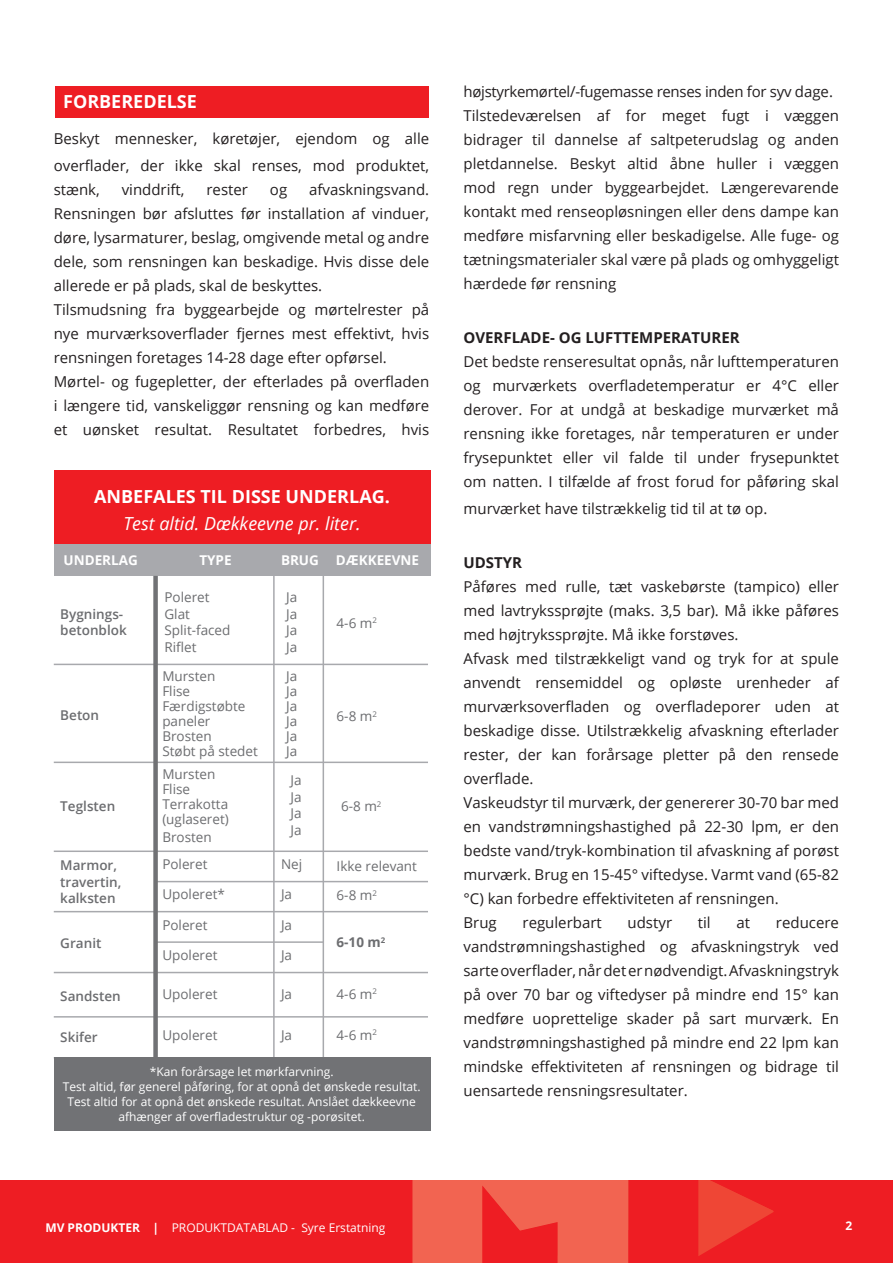
<style>
.page{position:relative;width:893px;height:1263px;background:#fff}
.page>*{position:absolute;margin:0;border:0;box-sizing:border-box;transform-origin:0 0}
.Underoverskrift{font:700 18px "Open Sans";color:#fff}
.Underoverskrift-2{font:italic 18px "Open Sans";color:#fff}
.Brød{font:15px/24px "Open Sans";color:#231f20;text-align:justify}
.Brød-2{font:15px "Open Sans";letter-spacing:-.02em;color:#231f20}
.Brød-3{font:700 15px "Open Sans";color:#231f20}
.Brød-4{font:13.5px/15px "Open Sans";color:#6c6d70}
.Brød-5{font:600 13.5px/16.5px "Open Sans";color:#6c6d70}
.Underoverskrift-3{font:700 13.5px "Open Sans";color:#fff}
.Brød-6{font:700 13.5px "Open Sans";color:#6c6d70}
.Underoverskrift-4{font:12px/15px "Open Sans";color:#fff;text-align:center}
.t1{font:700 12px "Open Sans";color:#fff}
.s1{font-weight:700}
</style>
<div class="page">
<div style="left:0;top:1179px;width:893px;height:84px;background:#ee1d23"></div>
<svg style="left:412px;top:1180px;width:216px;height:83px;fill:#f26451"></svg>
<svg style="left:628px;top:1180px;width:146px;height:83px"></svg>
<div style="left:0;top:693px;width:893px;height:487px;background:#fff"></div>
<div style="left:55px;top:86px;width:373px;height:32px;background:#ee1d23"></div>
<div style="left:54px;top:544px;width:376px;height:32px;background:#a8a9ad"></div>
<hr style="left:54px;top:664px;width:374px;height:1px;background:#a8a9ad">
<hr style="left:54px;top:761px;width:374px;height:2px;background:#a8a9ad">
<hr style="left:156px;top:881px;width:272px;height:1px;background:#a8a9ad">
<hr style="left:156px;top:941px;width:167px;height:2px;background:#a8a9ad">
<hr style="left:54px;top:850px;width:374px;height:2px;background:#a8a9ad">
<hr style="left:54px;top:911px;width:374px;height:1px;background:#a8a9ad">
<hr style="left:54px;top:972px;width:374px;height:1px;background:#a8a9ad">
<hr style="left:54px;top:1016px;width:374px;height:1px;background:#a8a9ad">
<hr style="left:273px;top:576px;width:2px;height:526px;background:#a8a9ad">
<hr style="left:323px;top:576px;width:1px;height:526px;background:#a8a9ad">
<div style="left:153px;top:576px;width:5px;height:545px;background:#717275"></div>
<div style="left:54px;top:470px;width:376px;height:74px;background:#ee1d23"></div>
<div style="left:54px;top:1057px;width:376px;height:73px;background:#717275"></div>
<p class="Underoverskrift" style="left:63px;top:88px;width:135px">FORBEREDELSE</p>
<p class="Brød" style="left:54px;top:124px;width:377px;line-height:27px">Beskyt mennesker, køretøjer, ejendom og alle overflader, der ikke skal renses, mod produktet,</p>
<p class="Brød" style="left:54px;top:177px;width:48px">stænk,</p>
<p class="Brød" style="left:122px;top:177px;width:64px">vinddrift,</p>
<p class="Brød" style="left:207px;top:177px;width:43px">rester</p>
<p class="Brød" style="left:270px;top:177px;width:19px">og</p>
<p class="Brød" style="left:54px;top:177px;width:377px;text-indent:255px">afvaskningsvand.<br>Rensningen bør afsluttes før installation af vinduer, døre, lysarmaturer, beslag, omgivende metal og andre dele, som rensningen kan beskadige. Hvis disse dele allerede er på plads, skal de beskyttes.</p>
<p class="Brød" style="left:54px;top:297px;width:377px">Tilsmudsning fra byggearbejde og mørtelrester på nye murværksoverflader fjernes mest effektivt, hvis rensningen foretages 14-28 dage efter opførsel.</p>
<p class="Brød" style="left:54px;top:369px;width:377px">Mørtel- og fugepletter, der efterlades på overfladen i længere tid, vanskeliggør rensning og kan medføre et uønsket resultat. Resultatet forbedres, hvis</p>
<p class="Underoverskrift" style="left:94px;top:483px;width:297px">ANBEFALES TIL DISSE UNDERLAG.</p>
<p class="Underoverskrift-2" style="left:123px;top:511px;width:239px">Test altid. Dækkeevne pr. liter.</p>
<p class="Underoverskrift-3" style="left:64px;top:550px;width:76px">UNDERLAG</p>
<p class="Underoverskrift-3" style="left:199px;top:550px;width:34px">TYPE</p>
<p class="Underoverskrift-3" style="left:281px;top:550px;width:39px">BRUG</p>
<p class="Underoverskrift-3" style="left:336px;top:550px;width:85px">DÆKKEEVNE</p>
<p class="Brød-5" style="left:60px;top:605px;width:68px">Bygnings&shy;betonblok</p>
<p class="Brød-5" style="left:60px;top:706px;width:40px">Beton</p>
<p class="Brød-5" style="left:60px;top:797px;width:56px">Teglsten</p>
<p class="Brød-5" style="left:60px;top:857px;width:58px">Marmor,</p>
<p class="Brød-5" style="left:60px;top:873px;width:63px">travertin, kalksten</p>
<p class="Brød-5" style="left:60px;top:935px;width:43px">Granit</p>
<p class="Brød-5" style="left:60px;top:987px;width:62px">Sandsten</p>
<p class="Brød-5" style="left:60px;top:1028px;width:39px">Skifer</p>
<p class="Brød-4" style="left:164px;top:589px;width:47px">Poleret</p>
<p class="Brød-4" style="left:164px;top:606px;width:27px">Glat</p>
<p class="Brød-4" style="left:164px;top:622px;width:67px">Split-faced</p>
<p class="Brød-4" style="left:164px;top:639px;width:34px">Riflet</p>
<p class="Brød-4" style="left:162px;top:668px;width:55px">Mursten</p>
<p class="Brød-4" style="left:162px;top:683px;width:29px">Flise</p>
<p class="Brød-4" style="left:162px;top:698px;width:85px">Færdigstøbte paneler</p>
<p class="Brød-4" style="left:162px;top:728px;width:51px">Brosten</p>
<p class="Brød-4" style="left:162px;top:743px;width:97px">Støbt på stedet</p>
<p class="Brød-4" style="left:162px;top:767px;width:55px">Mursten</p>
<p class="Brød-4" style="left:162px;top:782px;width:29px">Flise</p>
<p class="Brød-4" style="left:162px;top:797px;width:67px">Terrakotta</p>
<p class="Brød-4" style="left:162px;top:812px;width:68px">(uglaseret)</p>
<p class="Brød-4" style="left:162px;top:830px;width:51px">Brosten</p>
<p class="Brød-4" style="left:162px;top:856px;width:47px">Poleret</p>
<p class="Brød-4" style="left:162px;top:886px;width:64px">Upoleret*</p>
<p class="Brød-4" style="left:162px;top:917px;width:47px">Poleret</p>
<p class="Brød-4" style="left:162px;top:947px;width:57px">Upoleret</p>
<p class="Brød-4" style="left:162px;top:987px;width:57px">Upoleret</p>
<p class="Brød-4" style="left:162px;top:1028px;width:57px">Upoleret</p>
<p class="Brød-4" style="left:286px;top:589px;width:13px">Ja</p>
<p class="Brød-4" style="left:286px;top:606px;width:13px">Ja</p>
<p class="Brød-4" style="left:286px;top:622px;width:13px">Ja</p>
<p class="Brød-4" style="left:286px;top:639px;width:13px">Ja</p>
<p class="Brød-4" style="left:286px;top:668px;width:13px">Ja</p>
<p class="Brød-4" style="left:286px;top:683px;width:13px">Ja</p>
<p class="Brød-4" style="left:286px;top:698px;width:13px">Ja</p>
<p class="Brød-4" style="left:286px;top:713px;width:13px">Ja</p>
<p class="Brød-4" style="left:286px;top:728px;width:13px">Ja</p>
<p class="Brød-4" style="left:286px;top:743px;width:13px">Ja</p>
<p class="Brød-4" style="left:291px;top:773px;width:13px">Ja</p>
<p class="Brød-4" style="left:291px;top:789px;width:13px">Ja</p>
<p class="Brød-4" style="left:291px;top:806px;width:13px">Ja</p>
<p class="Brød-4" style="left:291px;top:822px;width:13px">Ja</p>
<p class="Brød-4" style="left:281px;top:856px;width:23px">Nej</p>
<p class="Brød-4" style="left:281px;top:886px;width:13px">Ja</p>
<p class="Brød-4" style="left:281px;top:917px;width:13px">Ja</p>
<p class="Brød-4" style="left:281px;top:947px;width:13px">Ja</p>
<p class="Brød-4" style="left:281px;top:987px;width:13px">Ja</p>
<p class="Brød-4" style="left:281px;top:1028px;width:13px">Ja</p>
<p class="Brød-4" style="left:337px;top:615px;width:42px">4-6 m<sup>2</sup></p>
<p class="Brød-4" style="left:337px;top:709px;width:42px">6-8 m<sup>2</sup></p>
<p class="Brød-4" style="left:341px;top:798px;width:42px">6-8 m<sup>2</sup></p>
<p class="Brød-4" style="left:337px;top:858px;width:82px">Ikke relevant</p>
<p class="Brød-4" style="left:337px;top:887px;width:42px">6-8 m<sup>2</sup></p>
<p class="Brød-6" style="left:337px;top:933px;width:50px">6-10 m<sup>2</sup></p>
<p class="Brød-4" style="left:337px;top:986px;width:42px">4-6 m<sup>2</sup></p>
<p class="Brød-4" style="left:337px;top:1027px;width:42px">4-6 m<sup>2</sup></p>
<p class="Underoverskrift-4" style="left:150px;top:1063px;width:185px">*Kan forårsage let mørkfarvning.</p>
<p class="Underoverskrift-4" style="left:63px;top:1078px;width:359px">Test altid, før generel påføring, for at opnå det ønskede resultat.<br>Test altid for at opnå det ønskede resultat. Anslået dækkeevne afhænger af overfladestruktur og -porøsitet.</p>
<p class="Brød-2" style="left:463px;top:81px;width:371px">højstyrkemørtel/-fugemasse renses inden for syv dage.</p>
<p class="Brød" style="left:463px;top:103px;width:377px">Tilstedeværelsen af for meget fugt i væggen bidrager til dannelse af saltpeterudslag og anden pletdannelse. Beskyt altid åbne huller i væggen mod regn under byggearbejdet. Længerevarende kontakt med renseopløsningen eller dens dampe kan medføre misfarvning eller beskadigelse. Alle fuge- og tætningsmaterialer skal være på plads og omhyggeligt hærdede før rensning</p>
<p class="Brød-3" style="left:463px;top:326px;width:278px">OVERFLADE- OG LUFTTEMPERATURER</p>
<p class="Brød" style="left:463px;top:349px;width:377px">Det bedste renseresultat opnås, når lufttemperaturen og murværkets overfladetemperatur er 4°C eller derover. For at undgå at beskadige murværket må rensning ikke foretages, når temperaturen er under frysepunktet eller vil falde til under frysepunktet om natten. I tilfælde af frost forud for påføring skal</p>
<p class="Brød" style="left:463px;top:496px;width:305px">murværket have tilstrækkelig tid til at tø op.</p>
<p class="Brød-3" style="left:463px;top:551px;width:60px">UDSTYR</p>
<p class="Brød" style="left:463px;top:574px;width:377px">Påføres med rulle, tæt vaskebørste (tampico) eller med lavtrykssprøjte (maks. 3,5 bar). Må ikke påføres med højtrykssprøjte. Må ikke forstøves.</p>
<p class="Brød" style="left:463px;top:646px;width:377px">Afvask med tilstrækkeligt vand og tryk for at spule anvendt rensemiddel og opløste urenheder af murværksoverfladen og overfladeporer uden at beskadige disse. Utilstrækkelig afvaskning efterlader rester, der kan forårsage pletter på den rensede overflade.</p>
<p class="Brød" style="left:463px;top:790px;width:377px">Vaskeudstyr til murværk, der genererer 30-70 bar med en vandstrømningshastighed på 22-30 lpm, er den bedste vand/tryk-kombination til afvaskning af porøst murværk. Brug en 15-45° viftedyse. Varmt vand (65-82 °C) kan forbedre effektiviteten af rensningen.</p>
<p class="Brød" style="left:463px;top:910px;width:35px">Brug</p>
<p class="Brød" style="left:523px;top:910px;width:81px">regulerbart</p>
<p class="Brød" style="left:628px;top:910px;width:46px">udstyr</p>
<p class="Brød" style="left:698px;top:910px;width:14px">til</p>
<p class="Brød" style="left:736px;top:910px;width:15px">at</p>
<p class="Brød" style="left:463px;top:910px;width:377px;text-indent:312px">reducere vandstrømningshastighed og afvaskningstryk ved sarte overflader, når det er nødvendigt. Afvaskningstryk på over 70 bar og viftedyser på mindre end 15° kan medføre uoprettelige skader på sart murværk. En vandstrømningshastighed på mindre end 22 lpm kan mindske effektiviteten af rensningen og bidrage til uensartede rensningsresultater.</p>
<p class="Underoverskrift-4" style="left:45px;top:1219px;width:342px"><span class="s1">MV PRODUKTER |</span> PRODUKTDATABLAD - Syre Erstatning</p>
<p class="t1" style="left:845px;top:1217px;width:8px">2</p>
</div>
